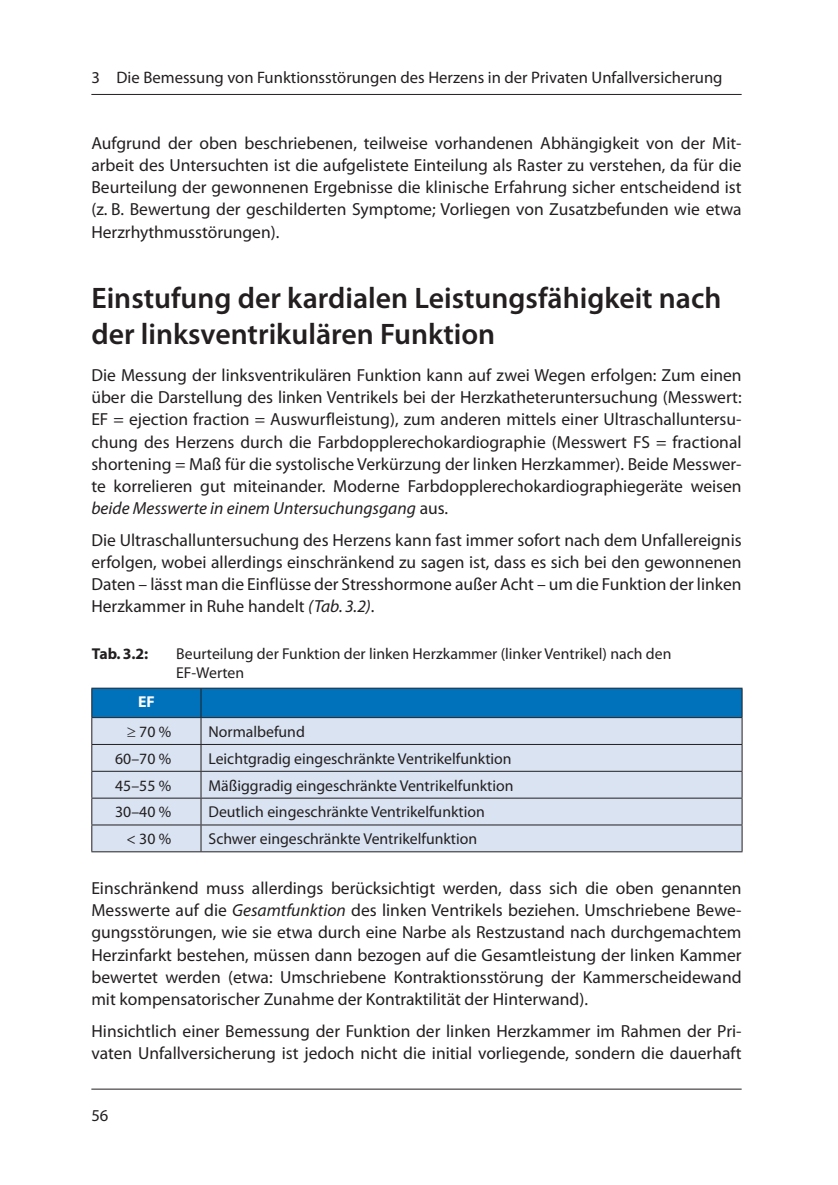
<style>
.page{position:relative;width:838px;height:1185px;background:#fff}
.page>*{position:absolute;margin:0;border:0;box-sizing:border-box;transform-origin:0 0}
.t1{font:600 29.75px/35.9px "Myriad Pro";color:#231f20}
.t2{font:17.5px/22.1px "Myriad Pro";color:#231f20;text-align:justify}
.t3{font:16.62px "Myriad Pro";color:#231f20}
.t4{font:15.75px/19.2px "Myriad Pro";color:#231f20}
.t5{font:700 15.75px "Myriad Pro";color:#231f20}
.s1{font-style:italic}
.s2{font-weight:700;color:#fff}
</style>
<div class="page">
<hr style="left:91px;top:94px;width:650px;height:1px;background:#231f20">
<hr style="left:91px;top:1088px;width:650px;height:1px;background:#231f20">
<svg style="left:91px;top:688px;width:651px;height:163px;background:#acc7e0"></svg>
<hr style="left:91px;top:851px;width:110px;height:1px;background:#231f20">
<hr style="left:201px;top:851px;width:541px;height:1px;background:#231f20">
<p class="t3" style="left:91px;top:69px;width:632px">3 Die Bemessung von Funktionsstörungen des Herzens in der Privaten Unfallversicherung</p>
<p class="t2" style="left:91px;top:133px;width:651px">Aufgrund der oben beschriebenen, teilweise vorhandenen Abhängigkeit von der Mit&shy;arbeit des Untersuchten ist die aufgelistete Einteilung als Raster zu verstehen, da für die Beurteilung der gewonnenen Ergebnisse die klinische Erfahrung sicher entscheidend ist (z. B. Bewertung der geschilderten Symptome; Vorliegen von Zusatzbefunden wie etwa Herzrhythmusstörungen).</p>
<h1 class="t1" style="left:91px;top:281px;width:631px">Einstufung der kardialen Leistungsfähigkeit nach der linksventrikulären Funktion</h1>
<p class="t2" style="left:91px;top:365px;width:651px">Die Messung der linksventrikulären Funktion kann auf zwei Wegen erfolgen: Zum einen über die Darstellung des linken Ventrikels bei der Herzkatheteruntersuchung (Messwert:<br>EF = ejection fraction = Auswurfleistung), zum anderen mittels einer Ultraschalluntersu&shy;chung des Herzens durch die Farbdopplerechokardiographie (Messwert FS = fractional shortening = Maß für die systolische Verkürzung der linken Herzkammer). Beide Messwer&shy;te korrelieren gut miteinander. Moderne Farbdopplerechokardiographiegeräte weisen <span class="s1">beide Messwerte in einem Untersuchungsgang</span> aus.</p>
<p class="t2" style="left:91px;top:529px;width:651px">Die Ultraschalluntersuchung des Herzens kann fast immer sofort nach dem Unfallereignis erfolgen, wobei allerdings einschränkend zu sagen ist, dass es sich bei den gewonnenen Daten – lässt man die Einflüsse der Stresshormone außer Acht – um die Funktion der linken Herzkammer in Ruhe handelt <span class="s1">(Tab. 3.2)</span>.</p>
<p class="t5" style="left:92px;top:645px;width:58px">Tab.3.2:</p>
<p class="t4" style="left:176px;top:644px;width:496px">Beurteilung der Funktion der linken Herzkammer (linker Ventrikel) nach den<br>EF-Werten</p>
<p class="t4" style="left:127px;top:688px;width:45px;line-height:29.4px;text-align:center"><span class="s2">EF </span>≥70%</p>
<p class="t4" style="left:208px;top:722px;width:98px">Normalbefund</p>
<p class="t4" style="left:115px;top:749px;width:58px">60–70 %</p>
<p class="t4" style="left:208px;top:749px;width:304px">Leichtgradig eingeschränkte Ventrikelfunktion</p>
<p class="t4" style="left:115px;top:776px;width:58px">45–55 %</p>
<p class="t4" style="left:208px;top:776px;width:306px">Mäßiggradig eingeschränkte Ventrikelfunktion</p>
<p class="t4" style="left:115px;top:803px;width:58px">30–40 %</p>
<p class="t4" style="left:208px;top:803px;width:278px">Deutlich eingeschränkte Ventrikelfunktion</p>
<p class="t4" style="left:126px;top:829px;width:46px">&lt;30%</p>
<p class="t4" style="left:208px;top:829px;width:270px">Schwer eingeschränkte Ventrikelfunktion</p>
<p class="t2" style="left:91px;top:877px;width:651px">Einschränkend muss allerdings berücksichtigt werden, dass sich die oben genannten Messwerte auf die <span class="s1">Gesamtfunktion</span> des linken Ventrikels beziehen. Umschriebene Bewe&shy;gungsstörungen, wie sie etwa durch eine Narbe als Restzustand nach durchgemachtem Herzinfarkt bestehen, müssen dann bezogen auf die Gesamtleistung der linken Kammer bewertet werden (etwa: Umschriebene Kontraktionsstörung der Kammerscheidewand mit kompensatorischer Zunahme der Kontraktilität der Hinterwand).</p>
<p class="t2" style="left:91px;top:1020px;width:651px">Hinsichtlich einer Bemessung der Funktion der linken Herzkammer im Rahmen der Pri&shy;vaten Unfallversicherung ist jedoch nicht die initial vorliegende, sondern die dauerhaft</p>
<p class="t3" style="left:91px;top:1106px;width:19px">56</p>
</div>
